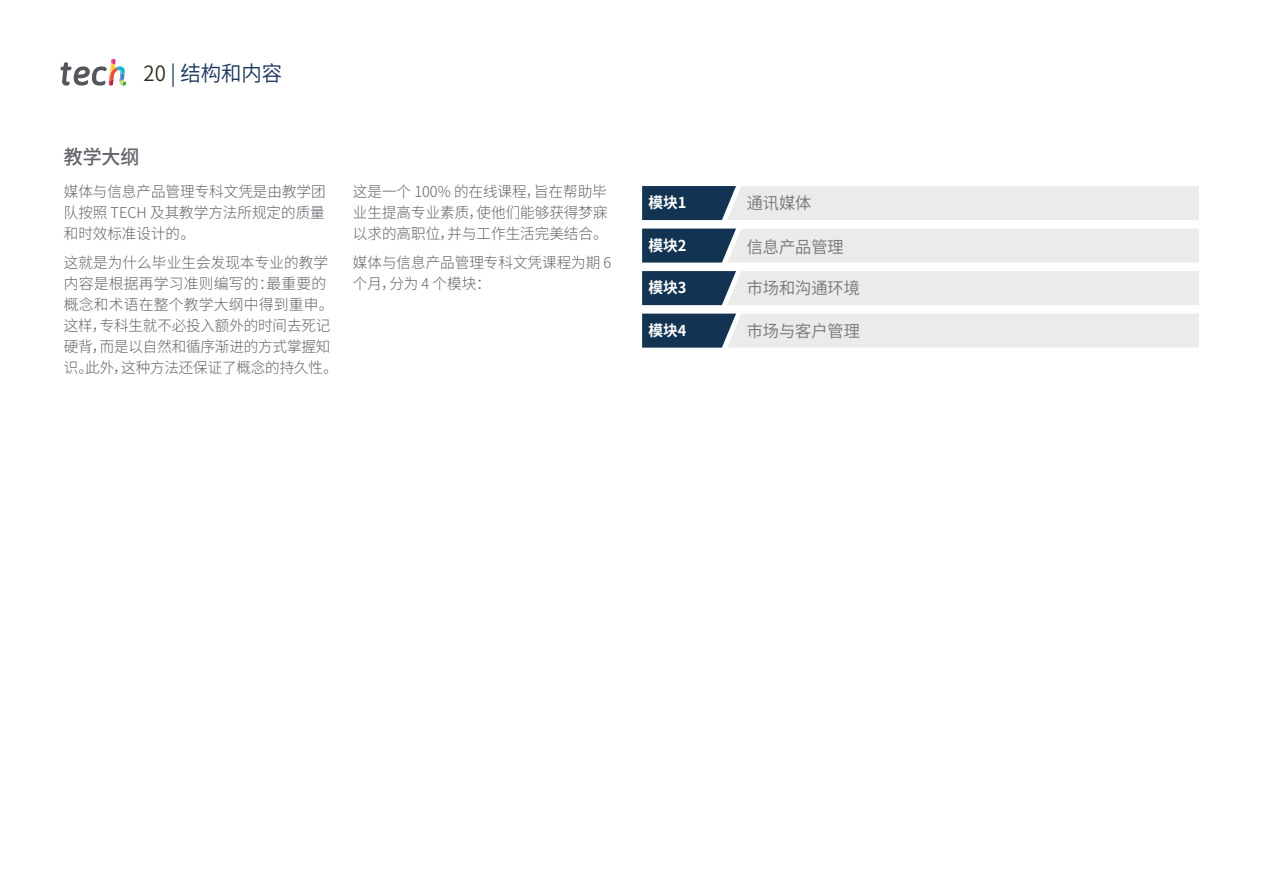
<style>
.page{position:relative;width:1263px;height:893px;background:#fff}
.page>*{position:absolute;margin:0;border:0;box-sizing:border-box;transform-origin:0 0}
.t1{font:21px "Source Han Sans CN";color:#1a355c}
.t2{font:500 19.5px "Source Han Sans CN";color:#61646a}
.t3{font:16.5px "Source Han Sans CN";color:#74777b}
.t4{font:300 15px/21px "Source Han Sans CN";color:#61646a;text-align:justify}
.t5{font:700 15px "Source Han Sans CN";color:#fff}
.s1{color:#312e20}
</style>
<div class="page">
<svg style="left:61px;top:59px;width:65px;height:27px"></svg>
<svg style="left:642px;top:186px;width:557px;height:34px;background:#c8ced2"></svg>
<svg style="left:642px;top:271px;width:557px;height:34px;background:#c8ced2"></svg>
<svg style="left:642px;top:314px;width:557px;height:34px;background:#c9cfd3"></svg>
<svg style="left:642px;top:229px;width:557px;height:34px;background:#c9cfd3"></svg>
<h1 class="t1" style="left:144px;top:61px;width:140px"><span class="s1">20</span> | 结构和内容</h1>
<h2 class="t2" style="left:64px;top:146px;width:77px">教学大纲</h2>
<p class="t4" style="left:64px;top:181px;width:263px">媒体与信息产品管理专科文凭是由教学团队按照 TECH 及其教学方法所规定的质量和时效标准设计的。</p>
<p class="t4" style="left:64px;top:253px;width:275px;text-align:left">这就是为什么毕业生会发现本专业的教学内容是根据再学习准则编写的：最重要的概念和术语在整个教学大纲中得到重申。这样，专科生就不必投入额外的时间去死记硬背，而是以自然和循序渐进的方式掌握知识。此外，这种方法还保证了概念的持久性。</p>
<p class="t4" style="left:353px;top:181px;width:256px">这是一个 100% 的在线课程，旨在帮助毕业生提高专业素质，使他们能够获得梦寐以求的高职位，并与工作生活完美结合。</p>
<p class="t4" style="left:353px;top:253px;width:260px">媒体与信息产品管理专科文凭课程为期 6个月，分为 4 个模块：</p>
<p class="t5" style="left:648px;top:194px;width:40px">模块1</p>
<p class="t3" style="left:747px;top:194px;width:66px">通讯媒体</p>
<p class="t5" style="left:648px;top:237px;width:40px">模块2</p>
<p class="t5" style="left:648px;top:279px;width:40px">模块3</p>
<p class="t5" style="left:648px;top:322px;width:40px">模块4</p>
<p class="t3" style="left:747px;top:237px;width:99px">信息产品管理</p>
<p class="t3" style="left:747px;top:279px;width:115px">市场和沟通环境</p>
<p class="t3" style="left:747px;top:321px;width:115px">市场与客户管理</p>
</div>
